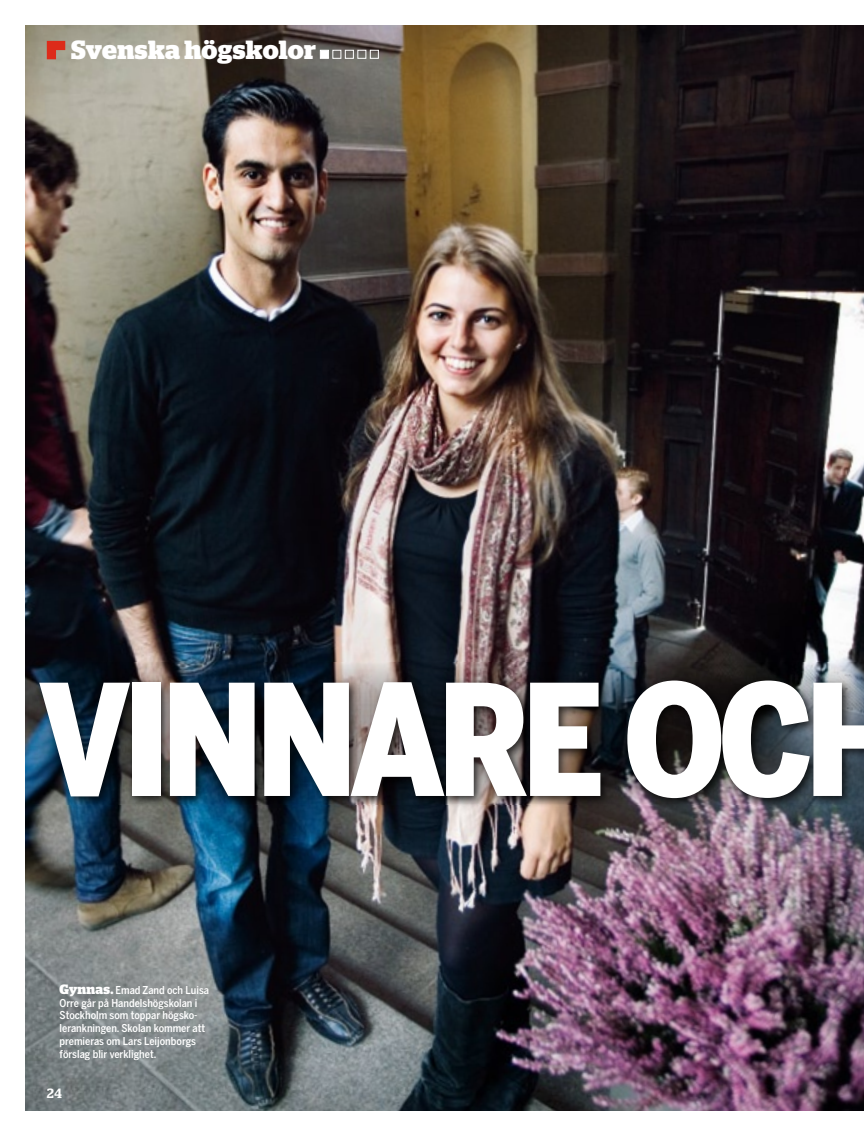
<style>
.page{position:relative;width:864px;height:1136px;background:#fff}
.page>*{position:absolute;margin:0;border:0;box-sizing:border-box;transform-origin:0 0}
.t1{font:900 153px "Benton Sans Cond";letter-spacing:-.05em;color:#fff}
.t2{font:700 26.25px "Stag";letter-spacing:.01em;color:#fff}
.t3{font:500 13.5px "Stag";color:#fff}
.t4{font:500 10.8px/12.8px "Benton Sans Cond";color:#fff}
.s1{font-family:"Stag";font-weight:700;font-size:13.5px}
</style>
<div class="page">
<img style="left:26px;top:26px;width:837px;height:1084px">
<svg style="left:47px;top:41px;width:18px;height:18px"></svg>
<div style="left:320px;top:50px;width:8px;height:8px;background:#fff"></div>
<div style="left:332px;top:50px;width:9px;height:8px;border:1px solid #fff"></div>
<div style="left:345px;top:50px;width:8px;height:8px;border:1px solid #fff"></div>
<div style="left:357px;top:50px;width:9px;height:8px;border:1px solid #fff"></div>
<div style="left:370px;top:50px;width:8px;height:8px;border:1px solid #fff"></div>
<div style="left:34px;top:646px;width:829px;height:208px;background:#000;opacity:.75"></div>
<h2 class="t2" style="left:71px;top:34px;width:246px">Svenska högskolor</h2>
<h1 class="t1" style="left:39px;top:650px;width:868px">VINNARE OCH</h1>
<p class="t4" style="left:60px;top:983px;width:151px"><span class="s1">Gynnas.</span> Emad Zand och Luisa<br>Orre går på Handelshögskolan i<br>Stockholm som toppar högsko&shy;lerankningen. Skolan kommer att premieras om Lars Leijonborgs förslag blir verklighet.</p>
<p class="t3" style="left:47px;top:1084px;width:16px">24</p>
</div>
